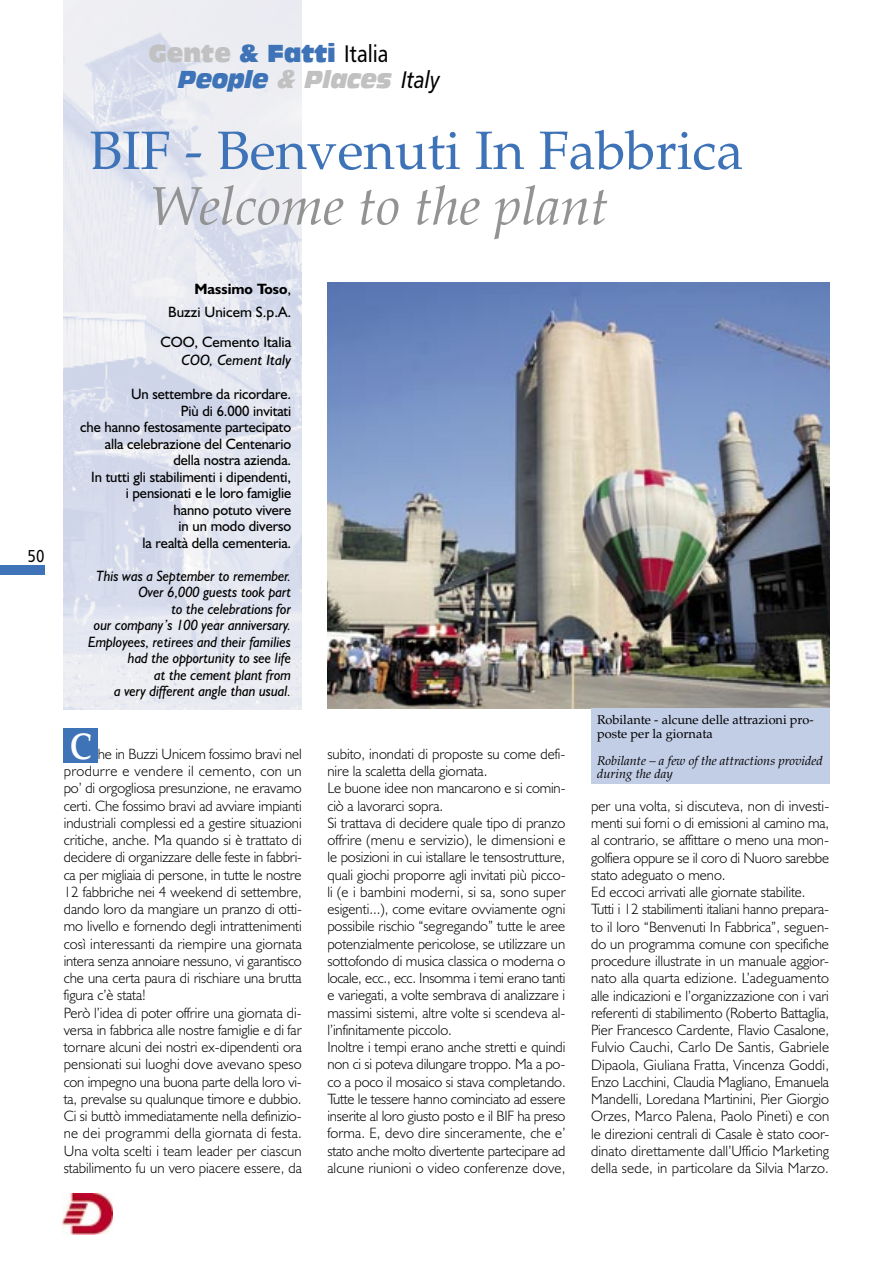
<style>
.page{position:relative;width:893px;height:1263px;background:#fff}
.page>*{position:absolute;margin:0;border:0;box-sizing:border-box;transform-origin:0 0}
.t1{font:54px "Palatino";color:#3e73b7}
.t2{font:italic 54px "Palatino";color:#939393}
.t3{font:700 37.2px "Palatino";color:#fff;scale:.8 1}
.t4{font:italic 24px/25.5px "Antique Olive Nord";letter-spacing:-.01em;color:#c1c1c1;scale:.8 1}
.t5{font:17.25px "Humanist 777 BT Roman B";color:#000;scale:.85 1}
.t6{font:300 15px/17.2px "Humanist 521 BT";letter-spacing:-.005em;color:#000}
.t7{font:15px/16.5px "Humanist 521 BT";letter-spacing:-.005em;color:#000;text-align:right}
.t8{font:italic 15px/16.5px "Humanist 521 BT";letter-spacing:-.01em;color:#000;text-align:right;scale:.96 1}
.t9{font:italic 15px "Humanist 521 BT";letter-spacing:-.01em;color:#000}
.t10{font:12.75px/13.5px "Palatino";color:#000}
.t11{font:italic 12.75px/13.5px "Palatino";color:#000}
.s1{font-style:normal}
.s2{font-style:normal;color:#3e73b7}
.s3{font-family:"Humanist 777 BT Roman B";font-style:normal;color:#000}
.s4{color:#3e73b7}
.s5{font-family:"Humanist 777 BT Italic B";font-style:normal;color:#000}
.s6{font-weight:700}
</style>
<div class="page">
<div style="left:0;top:565px;width:44px;height:9px;background:#3e73b7"></div>
<img style="left:63px;top:1193px;width:49px;height:41px">
<img style="left:64px;top:0;width:238px;height:709px">
<img style="left:327px;top:283px;width:502px;height:425px">
<div style="left:591px;top:708px;width:238px;height:76px;background:#c2cde6"></div>
<div style="left:64px;top:729px;width:34px;height:34px;background:#3e73b7"></div>
<p class="t5" style="left:28px;top:545px;width:21px">50</p>
<h3 class="t4" style="left:179px;top:40px;width:328px;text-indent:-30px"><span class="s1">Gente</span> <span class="s2">&amp; Fatti</span> <span class="s3">Italia<br></span><span class="s4">People</span> &amp; Places <span class="s5">Italy</span></h3>
<h1 class="t1" style="left:89px;top:119px;width:656px">BIF - Benvenuti In Fabbrica</h1>
<h1 class="t2" style="left:149px;top:175px;width:461px">Welcome to the plant</h1>
<p class="t7" style="left:168px;top:278px;width:125px;line-height:22.5px"><span class="s6">Massimo Toso</span>,<br>Buzzi Unicem S.p.A.</p>
<p class="t7" style="left:161px;top:333px;width:132px">COO, Cemento Italia</p>
<p class="t9" style="left:182px;top:350px;width:111px">COO, Cement Italy</p>
<p class="t7" style="left:80px;top:386px;width:213px">Un settembre da ricordare.<br>Più di 6.000 invitati<br>che hanno festosamente partecipato alla celebrazione del Centenario della nostra azienda.<br>In tutti gli stabilimenti i dipendenti,<br>i pensionati e le loro famiglie<br>hanno potuto vivere<br>in un modo diverso<br>la realtà della cementeria.</p>
<p class="t8" style="left:88px;top:567px;width:213px">This was a September to remember.<br>Over 6,000 guests took part<br>to the celebrations for<br>our company’s 100 year anniversary.<br>Employees, retirees and their families had the opportunity to see life<br>at the cement plant from<br>a very different angle than usual.</p>
<h2 class="t3" style="left:70px;top:725px;width:28px">C</h2>
<p class="t6" style="left:64px;top:745px;width:240px;text-indent:34px">he in Buzzi Unicem fossimo bravi nel produrre e vendere il cemento, con un po’ di orgogliosa presunzione, ne eravamo certi. Che fossimo bravi ad avviare impianti industriali complessi ed a gestire situazioni critiche, anche. Ma quando si è trattato di decidere di organizzare delle feste in fabbri&shy;ca per migliaia di persone, in tutte le nostre 12 fabbriche nei 4 weekend di settembre, dando loro da mangiare un pranzo di otti&shy;mo livello e fornendo degli intrattenimenti così interessanti da riempire una giornata intera senza annoiare nessuno, vi garantisco che una certa paura di rischiare una brutta figura c’è stata!<br>Però l’idea di poter offrire una giornata di&shy;versa in fabbrica alle nostre famiglie e di far tornare alcuni dei nostri ex-dipendenti ora pensionati sui luoghi dove avevano speso con impegno una buona parte della loro vi&shy;ta, prevalse su qualunque timore e dubbio.<br>Ci si buttò immediatamente nella definizio&shy;ne dei programmi della giornata di festa.<br>Una volta scelti i team leader per ciascun stabilimento fu un vero piacere essere, da</p>
<p class="t6" style="left:327px;top:745px;width:240px">subito, inondati di proposte su come defi&shy;nire la scaletta della giornata.<br>Le buone idee non mancarono e si comin&shy;ciò a lavorarci sopra.<br>Si trattava di decidere quale tipo di pranzo offrire (menu e servizio), le dimensioni e le posizioni in cui istallare le tensostrutture, quali giochi proporre agli invitati più picco&shy;li (e i bambini moderni, si sa, sono super esigenti...), come evitare ovviamente ogni possibile rischio “segregando” tutte le aree potenzialmente pericolose, se utilizzare un sottofondo di musica classica o moderna o locale, ecc., ecc. Insomma i temi erano tanti e variegati, a volte sembrava di analizzare i massimi sistemi, altre volte si scendeva al&shy;l’infinitamente piccolo.<br>Inoltre i tempi erano anche stretti e quindi non ci si poteva dilungare troppo. Ma a po&shy;co a poco il mosaico si stava completando.<br>Tutte le tessere hanno cominciato ad essere inserite al loro giusto posto e il BIF ha preso forma. E, devo dire sinceramente, che e’ stato anche molto divertente partecipare ad alcune riunioni o video conferenze dove,</p>
<p class="t10" style="left:597px;top:713px;width:218px">Robilante - alcune delle attrazioni pro&shy;poste per la giornata</p>
<p class="t11" style="left:597px;top:754px;width:227px">Robilante – a few of the attractions provided during the day</p>
<p class="t6" style="left:591px;top:797px;width:240px">per una volta, si discuteva, non di investi&shy;menti sui forni o di emissioni al camino ma, al contrario, se affittare o meno una mon&shy;golfiera oppure se il coro di Nuoro sarebbe stato adeguato o meno.<br>Ed eccoci arrivati alle giornate stabilite.<br>Tutti i 12 stabilimenti italiani hanno prepara&shy;to il loro “Benvenuti In Fabbrica”, seguen&shy;do un programma comune con specifiche procedure illustrate in un manuale aggior&shy;nato alla quarta edizione. L’adeguamento alle indicazioni e l’organizzazione con i vari referenti di stabilimento (Roberto Battaglia, Pier Francesco Cardente, Flavio Casalone, Fulvio Cauchi, Carlo De Santis, Gabriele Dipaola, Giuliana Fratta, Vincenza Goddi, Enzo Lacchini, Claudia Magliano, Emanuela Mandelli, Loredana Martinini, Pier Giorgio Orzes, Marco Palena, Paolo Pineti) e con le direzioni centrali di Casale è stato coor&shy;dinato direttamente dall’Ufficio Marketing della sede, in particolare da Silvia Marzo.</p>
</div>
